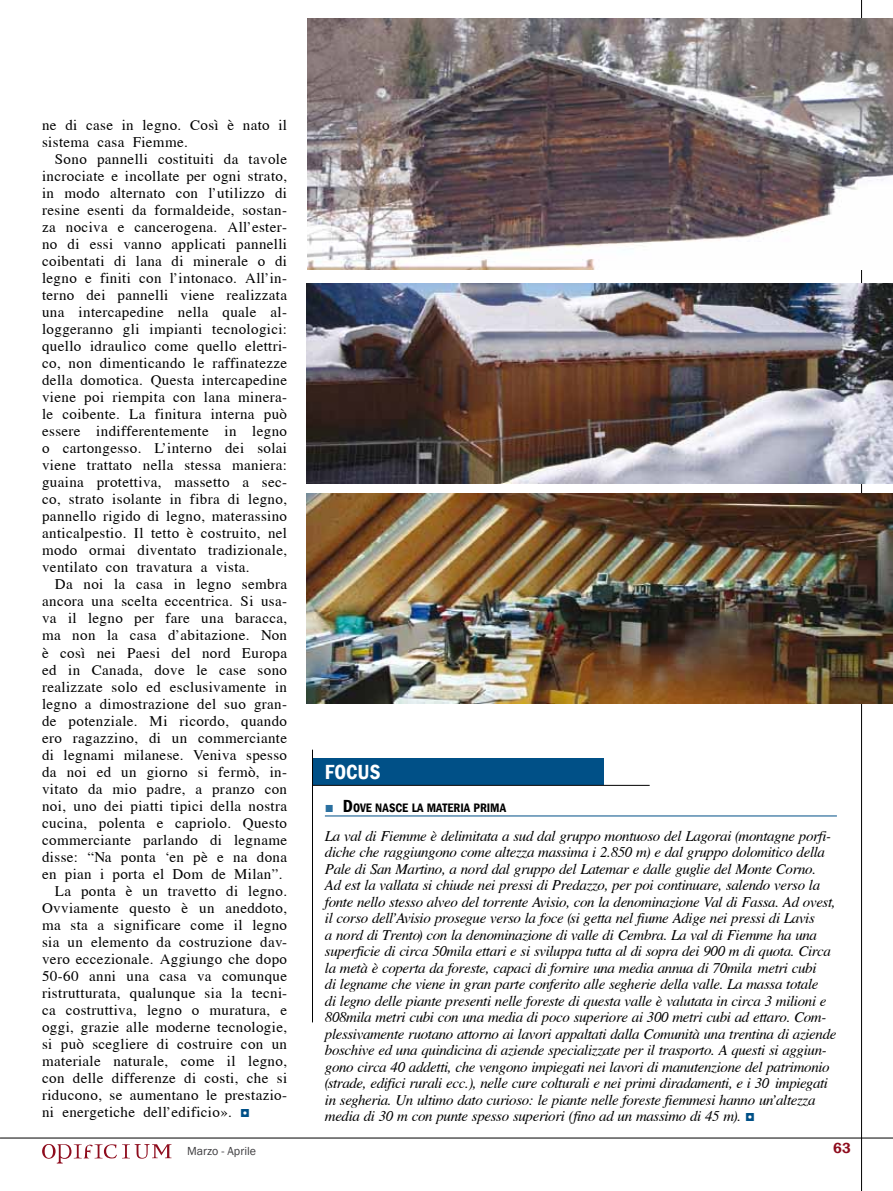
<style>
.page{position:relative;width:893px;height:1191px;background:#fff}
.page>*{position:absolute;margin:0;border:0;box-sizing:border-box;transform-origin:0 0}
.t1{font:600 condensed 21px "Franklin Gothic";color:#fff}
.t2{font:15px/17px "Cardiff";letter-spacing:.025em;color:#000}
.t3{font:italic 15px/16.5px "Cardiff";letter-spacing:-.025em;color:#000}
.t4{font:600 15px "Franklin Gothic";color:#8e0c1d}
.t5{font:600 condensed 12.6px "Franklin Gothic";color:#000}
.t6{font:12px "Franklin Gothic";color:#3e3d40}
.s1{font-family:"Franklin Gothic";font-weight:500;font-size:16.5px;color:#005087}
.s2{font-stretch:normal;font-size:15px;color:#2a70a0}
.s3{font-size:18px}
.s4{font-family:"Franklin Gothic";font-weight:500;font-style:normal;font-size:16.5px;color:#005087}
</style>
<div class="page">
<hr style="left:861px;top:0;width:1px;height:1191px;background:#000">
<hr style="left:0;top:1137px;width:893px;height:1px;background:#000">
<svg style="left:42px;top:1144px;width:129px;height:19px"></svg>
<div style="left:312px;top:758px;width:291px;height:27px;background:#005087"></div>
<hr style="left:325px;top:815px;width:512px;height:1px;background:#005087">
<hr style="left:312px;top:785px;width:338px;height:1px;background:#000">
<hr style="left:312px;top:749px;width:1px;height:273px;background:#000">
<img style="left:307px;top:19px;width:586px;height:250px">
<img style="left:306px;top:283px;width:587px;height:200px">
<img style="left:306px;top:494px;width:587px;height:210px">
<p class="t2" style="left:42px;top:116px;width:247px">ne di case in legno. Così è nato il sistema casa Fiemme.</p>
<p class="t2" style="left:42px;top:150px;width:247px;text-align:justify;text-indent:13px">Sono pannelli costituiti da tavole incrociate e incollate per ogni strato, in modo alternato con l’utilizzo di resine esenti da formaldeide, sostan&shy;za nociva e cancerogena. All’ester&shy;no di essi vanno applicati pannelli coibentati di lana di minerale o di legno e finiti con l’intonaco. All’in&shy;terno dei pannelli viene realizzata una intercapedine nella quale al&shy;loggeranno gli impianti tecnologici: quello idraulico come quello elettri&shy;co, non dimenticando le raffinatezze della domotica. Questa intercapedine viene poi riempita con lana minera&shy;le coibente. La finitura interna può essere indifferentemente in legno o cartongesso. L’interno dei solai viene trattato nella stessa maniera: guaina protettiva, massetto a sec&shy;co, strato isolante in fibra di legno, pannello rigido di legno, materassino anticalpestio. Il tetto è costruito, nel modo ormai diventato tradizionale, ventilato con travatura a vista.</p>
<p class="t2" style="left:55px;top:576px;width:234px">Da noi la casa in legno sembra</p>
<p class="t2" style="left:42px;top:593px;width:246px">ancora una scelta eccentrica. Si usa-</p>
<p class="t2" style="left:42px;top:610px;width:247px">va il legno per fare una baracca,</p>
<p class="t2" style="left:42px;top:627px;width:246px">ma non la casa d’abitazione. Non</p>
<p class="t2" style="left:42px;top:644px;width:247px">è così nei Paesi del nord Europa</p>
<p class="t2" style="left:42px;top:661px;width:246px">ed in Canada, dove le case sono</p>
<p class="t2" style="left:42px;top:678px;width:247px">realizzate solo ed esclusivamente in</p>
<p class="t2" style="left:42px;top:695px;width:246px">legno a dimostrazione del suo gran-</p>
<p class="t2" style="left:42px;top:712px;width:247px">de potenziale. Mi ricordo, quando</p>
<p class="t2" style="left:42px;top:729px;width:247px">ero ragazzino, di un commerciante</p>
<p class="t2" style="left:42px;top:746px;width:247px">di legnami milanese. Veniva spesso</p>
<p class="t2" style="left:42px;top:763px;width:247px">da noi ed un giorno si fermò, in-</p>
<p class="t2" style="left:42px;top:780px;width:246px">vitato da mio padre, a pranzo con</p>
<p class="t2" style="left:42px;top:797px;width:246px">noi, uno dei piatti tipici della nostra</p>
<p class="t2" style="left:42px;top:814px;width:247px">cucina, polenta e capriolo. Questo</p>
<p class="t2" style="left:42px;top:831px;width:246px">commerciante parlando di legname</p>
<p class="t2" style="left:42px;top:848px;width:246px">disse: “Na ponta ‘en pè e na dona</p>
<p class="t2" style="left:42px;top:865px;width:242px">en pian i porta el Dom de Milan”.</p>
<p class="t2" style="left:55px;top:882px;width:234px">La ponta è un travetto di legno.</p>
<p class="t2" style="left:42px;top:899px;width:247px">Ovviamente questo è un aneddoto,</p>
<p class="t2" style="left:42px;top:916px;width:247px">ma sta a significare come il legno</p>
<p class="t2" style="left:42px;top:933px;width:246px">sia un elemento da costruzione dav-</p>
<p class="t2" style="left:42px;top:950px;width:246px">vero eccezionale. Aggiungo che dopo</p>
<p class="t2" style="left:42px;top:967px;width:247px">50-60 anni una casa va comunque</p>
<p class="t2" style="left:42px;top:984px;width:246px">ristrutturata, qualunque sia la tecni-</p>
<p class="t2" style="left:42px;top:1001px;width:246px">ca costruttiva, legno o muratura, e</p>
<p class="t2" style="left:42px;top:1018px;width:247px">oggi, grazie alle moderne tecnologie,</p>
<p class="t2" style="left:42px;top:1035px;width:246px">si può scegliere di costruire con un</p>
<p class="t2" style="left:42px;top:1052px;width:246px">materiale naturale, come il legno,</p>
<p class="t2" style="left:42px;top:1069px;width:247px">con delle differenze di costi, che si</p>
<p class="t2" style="left:42px;top:1086px;width:246px">riducono, se aumentano le prestazio-</p>
<p class="t2" style="left:42px;top:1103px;width:209px">ni energetiche dell’edificio». <span class="s1">◘</span></p>
<h1 class="t1" style="left:325px;top:758px;width:57px">FOCUS</h1>
<p class="t5" style="left:325px;top:799px;width:183px"><span class="s2">■</span> <span class="s3">D</span>OVE NASCE LA MATERIA PRIMA</p>
<p class="t3" style="left:325px;top:827px;width:513px">La val di Fiemme è delimitata a sud dal gruppo montuoso del Lagorai (montagne porfi&shy;diche che raggiungono come altezza massima i 2.850 m) e dal gruppo dolomitico della Pale di San Martino, a nord dal gruppo del Latemar e dalle guglie del Monte Corno.<br>Ad est la vallata si chiude nei pressi di Predazzo, per poi continuare, salendo verso la fonte nello stesso alveo del torrente Avisio, con la denominazione Val di Fassa. Ad ovest, il corso dell’Avisio prosegue verso la foce (si getta nel fiume Adige nei pressi di Lavis<br>a nord di Trento) con la denominazione di valle di Cembra. La val di Fiemme ha una superficie di circa 50mila ettari e si sviluppa tutta al di sopra dei 900 m di quota. Circa la metà è coperta da foreste, capaci di fornire una media annua di 70mila metri cubi<br>di legname che viene in gran parte conferito alle segherie della valle. La massa totale<br>di legno delle piante presenti nelle foreste di questa valle è valutata in circa 3 milioni e 808mila metri cubi con una media di poco superiore ai 300 metri cubi ad ettaro. Com&shy;plessivamente ruotano attorno ai lavori appaltati dalla Comunità una trentina di aziende boschive ed una quindicina di aziende specializzate per il trasporto. A questi si aggiun&shy;gono circa 40 addetti, che vengono impiegati nei lavori di manutenzione del patrimonio (strade, edifici rurali ecc.), nelle cure colturali e nei primi diradamenti, e i 30 impiegati in segheria. Un ultimo dato curioso: le piante nelle foreste fiemmesi hanno un’altezza media di 30 m con punte spesso superiori (fino ad un massimo di 45 m). <span class="s4">◘</span></p>
<p class="t6" style="left:187px;top:1143px;width:70px">Marzo - Aprile</p>
<p class="t4" style="left:833px;top:1138px;width:19px">63</p>
</div>
